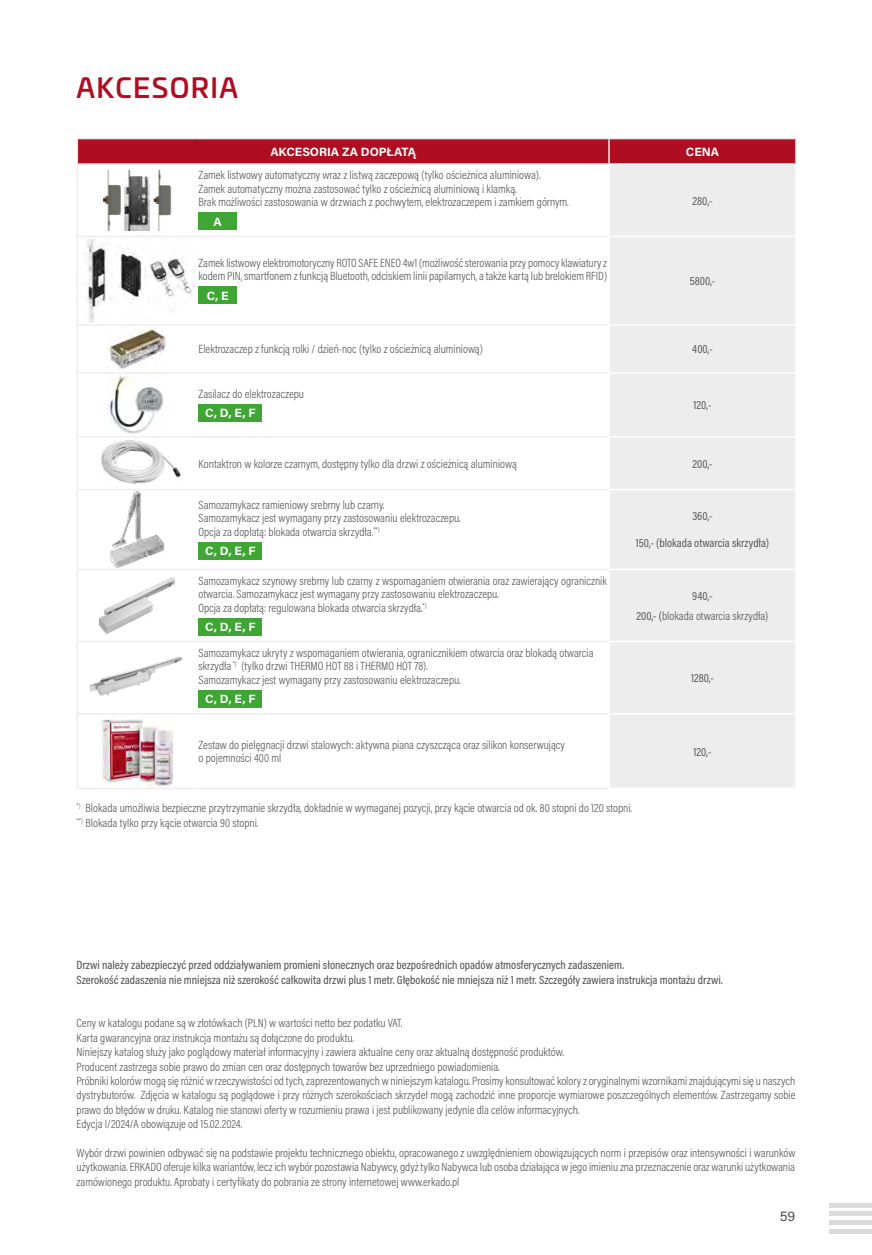
<style>
.page{position:relative;width:872px;height:1255px;background:#fff}
.page>*{position:absolute;margin:0;border:0;box-sizing:border-box;transform-origin:0 0}
.t1{font:500 27px "Univia Pro";letter-spacing:.05em;color:#af0d21}
.t2{font:500 13.5px "Acumin Pro";color:#575756}
.t3{font:300 12px/13.5px "Acumin Pro Cond";color:#575756}
.t4{font:500 12px/14.4px "Acumin Pro Cond";color:#575756}
.t5{font:12px "Acumin Pro Cond";color:#575756}
.t6{font:700 12px "Acumin Pro";color:#fff}
.s1{font-weight:400}
</style>
<div class="page">
<div style="left:610px;top:165px;width:185px;height:622px;background:#ededed"></div>
<svg style="left:77px;top:138px;width:719px;height:25px;background:#b2192c"></svg>
<hr style="left:77px;top:163px;width:119px;height:2px;background:#ededed">
<hr style="left:77px;top:165px;width:1px;height:71px;background:#ededed">
<hr style="left:196px;top:163px;width:412px;height:2px;background:#ededed">
<hr style="left:77px;top:236px;width:119px;height:1px;background:#ededed">
<hr style="left:77px;top:237px;width:1px;height:87px;background:#ededed">
<hr style="left:196px;top:236px;width:412px;height:1px;background:#ededed">
<hr style="left:77px;top:324px;width:119px;height:2px;background:#ededed">
<hr style="left:77px;top:326px;width:1px;height:46px;background:#ededed">
<hr style="left:196px;top:324px;width:412px;height:2px;background:#ededed">
<hr style="left:77px;top:372px;width:119px;height:2px;background:#ededed">
<hr style="left:77px;top:374px;width:1px;height:62px;background:#ededed">
<hr style="left:196px;top:372px;width:412px;height:2px;background:#ededed">
<hr style="left:77px;top:436px;width:119px;height:1px;background:#ededed">
<hr style="left:77px;top:437px;width:1px;height:52px;background:#ededed">
<hr style="left:196px;top:436px;width:412px;height:1px;background:#ededed">
<hr style="left:77px;top:489px;width:119px;height:1px;background:#ededed">
<hr style="left:77px;top:490px;width:1px;height:78px;background:#ededed">
<hr style="left:196px;top:489px;width:412px;height:1px;background:#ededed">
<hr style="left:77px;top:568px;width:119px;height:2px;background:#ededed">
<hr style="left:77px;top:570px;width:1px;height:70px;background:#ededed">
<hr style="left:196px;top:568px;width:412px;height:2px;background:#ededed">
<hr style="left:77px;top:640px;width:119px;height:2px;background:#ededed">
<hr style="left:77px;top:642px;width:1px;height:71px;background:#ededed">
<hr style="left:196px;top:640px;width:412px;height:2px;background:#ededed">
<hr style="left:77px;top:713px;width:119px;height:1px;background:#ededed">
<hr style="left:77px;top:714px;width:1px;height:73px;background:#ededed">
<hr style="left:196px;top:713px;width:412px;height:1px;background:#ededed">
<hr style="left:77px;top:787px;width:119px;height:2px;background:#ededed">
<hr style="left:196px;top:787px;width:412px;height:2px;background:#ededed">
<hr style="left:608px;top:236px;width:188px;height:1px;background:#fff">
<hr style="left:608px;top:324px;width:188px;height:2px;background:#fff">
<hr style="left:608px;top:372px;width:188px;height:2px;background:#fff">
<hr style="left:608px;top:436px;width:188px;height:1px;background:#fff">
<hr style="left:608px;top:489px;width:188px;height:1px;background:#fff">
<hr style="left:608px;top:568px;width:188px;height:2px;background:#fff">
<hr style="left:608px;top:640px;width:188px;height:2px;background:#fff">
<hr style="left:608px;top:713px;width:188px;height:1px;background:#fff">
<img style="left:102px;top:170px;width:19px;height:60px">
<img style="left:124px;top:170px;width:25px;height:60px">
<img style="left:153px;top:170px;width:18px;height:60px">
<div style="left:198px;top:213px;width:39px;height:17px;background:#3fa535"></div>
<img style="left:84px;top:239px;width:111px;height:84px">
<div style="left:198px;top:287px;width:39px;height:17px;background:#3fa535"></div>
<img style="left:108px;top:328px;width:58px;height:42px">
<img style="left:108px;top:375px;width:58px;height:59px">
<div style="left:198px;top:404px;width:64px;height:17px;background:#3fa535"></div>
<img style="left:101px;top:440px;width:80px;height:44px">
<img style="left:109px;top:491px;width:56px;height:76px">
<div style="left:198px;top:542px;width:64px;height:17px;background:#3fa535"></div>
<img style="left:99px;top:577px;width:76px;height:57px">
<div style="left:198px;top:618px;width:64px;height:17px;background:#3fa535"></div>
<img style="left:90px;top:656px;width:93px;height:40px">
<div style="left:198px;top:690px;width:64px;height:17px;background:#3fa535"></div>
<img style="left:102px;top:719px;width:70px;height:67px">
<div style="left:829px;top:1202px;width:43px;height:5px;background:#dadada"></div>
<hr style="left:829px;top:1220px;width:43px;height:4px;background:#dadada">
<div style="left:829px;top:1211px;width:43px;height:5px;background:#dadada"></div>
<div style="left:829px;top:1228px;width:43px;height:5px;background:#dadada"></div>
<h1 class="t1" style="left:77px;top:67px;width:163px">AKCESORIA</h1>
<p class="t6" style="left:270px;top:143px;width:147px">AKCESORIA ZA DOPŁATĄ</p>
<p class="t6" style="left:686px;top:143px;width:35px">CENA</p>
<p class="t3" style="left:198px;top:168px;width:372px">Zamek listwowy automatyczny wraz z listwą zaczepową (tylko ościeżnica aluminiowa).<br>Zamek automatyczny można zastosować tylko z ościeżnicą aluminiową i klamką.<br>Brak możliwości zastosowania w drzwiach z pochwytem, elektrozaczepem i zamkiem górnym.</p>
<p class="t6" style="left:213px;top:213px;width:10px">A</p>
<p class="t5" style="left:692px;top:193px;width:21px">280,-</p>
<p class="t3" style="left:198px;top:255px;width:410px">Zamek listwowy elektromotoryczny ROTO SAFE ENEO 4w1 (możliwość sterowania przy pomocy klawiatury z kodem PIN, smartfonem z funkcją Bluetooth, odciskiem linii papilarnych, a także kartą lub brelokiem RFID)</p>
<p class="t6" style="left:207px;top:287px;width:24px">C, E</p>
<p class="t5" style="left:690px;top:273px;width:27px">5800,-</p>
<p class="t3" style="left:198px;top:342px;width:286px">Elektrozaczep z funkcją rolki / dzień-noc (tylko z ościeżnicą aluminiową)</p>
<p class="t5" style="left:692px;top:341px;width:22px">400,-</p>
<p class="t3" style="left:198px;top:386px;width:107px">Zasilacz do elektrozaczepu</p>
<p class="t6" style="left:205px;top:404px;width:52px">C, D, E, F</p>
<p class="t5" style="left:693px;top:397px;width:19px">120,-</p>
<p class="t3" style="left:198px;top:456px;width:320px">Kontaktron w kolorze czarnym, dostępny tylko dla drzwi z ościeżnicą aluminiową</p>
<p class="t5" style="left:692px;top:455px;width:22px">200,-</p>
<p class="t3" style="left:198px;top:497px;width:264px">Samozamykacz ramieniowy srebrny lub czarny.<br>Samozamykacz jest wymagany przy zastosowaniu elektrozaczepu.<br>Opcja za dopłatą: blokada otwarcia skrzydła.<sup>**)</sup></p>
<p class="t6" style="left:205px;top:542px;width:52px">C, D, E, F</p>
<p class="t5" style="left:692px;top:508px;width:22px">360,-</p>
<p class="t5" style="left:636px;top:535px;width:135px">150,- (blokada otwarcia skrzydła)</p>
<p class="t3" style="left:198px;top:573px;width:410px">Samozamykacz szynowy srebrny lub czarny z wspomaganiem otwierania oraz zawierający ogranicznik otwarcia. Samozamykacz jest wymagany przy zastosowaniu elektrozaczepu.<br>Opcja za dopłatą: regulowana blokada otwarcia skrzydła.<sup>*)</sup></p>
<p class="t6" style="left:205px;top:618px;width:52px">C, D, E, F</p>
<p class="t3" style="left:198px;top:645px;width:396px">Samozamykacz ukryty z wspomaganiem otwierania, ogranicznikiem otwarcia oraz blokadą otwarcia skrzydła <sup>*)</sup> (tylko drzwi THERMO HOT 88 i THERMO HOT 78).<br>Samozamykacz jest wymagany przy zastosowaniu elektrozaczepu.</p>
<p class="t6" style="left:205px;top:690px;width:52px">C, D, E, F</p>
<p class="t3" style="left:636px;top:585px;width:133px;line-height:19.8px;text-align:center"><span class="s1">940,-<br>200,- (</span>blokada otwarcia skrzydła)</p>
<p class="t5" style="left:691px;top:670px;width:24px">1280,-</p>
<p class="t3" style="left:198px;top:737px;width:368px">Zestaw do pielęgnacji drzwi stalowych: aktywna piana czyszcząca oraz silikon konserwujący o pojemności 400 ml</p>
<p class="t5" style="left:693px;top:743px;width:19px">120,-</p>
<p class="t3" style="left:77px;top:800px;width:557px;line-height:15px"><sup>*)</sup> Blokada umożliwia bezpieczne przytrzymanie skrzydła, dokładnie w wymaganej pozycji, przy kącie otwarcia od ok. 80 stopni do 120 stopni. <sup>**)</sup> Blokada tylko przy kącie otwarcia 90 stopni.</p>
<p class="t4" style="left:77px;top:957px;width:647px">Drzwi należy zabezpieczyć przed oddziaływaniem promieni słonecznych oraz bezpośrednich opadów atmosferycznych zadaszeniem.<br>Szerokość zadaszenia nie mniejsza niż szerokość całkowita drzwi plus 1 metr. Głębokość nie mniejsza niż 1 metr. Szczegóły zawiera instrukcja montażu drzwi.</p>
<p class="t3" style="left:77px;top:1015px;width:720px;line-height:14.4px">Ceny w katalogu podane są w złotówkach (PLN) w wartości netto bez podatku VAT.<br>Karta gwarancyjna oraz instrukcja montażu są dołączone do produktu.<br>Niniejszy katalog służy jako poglądowy materiał informacyjny i zawiera aktualne ceny oraz aktualną dostępność produktów.<br>Producent zastrzega sobie prawo do zmian cen oraz dostępnych towarów bez uprzedniego powiadomienia.<br>Próbniki kolorów mogą się różnić w rzeczywistości od tych, zaprezentowanych w niniejszym katalogu. Prosimy konsultować kolory z oryginalnymi wzornikami znajdującymi się u naszych dystrybutorów. Zdjęcia w katalogu są poglądowe i przy różnych szerokościach skrzydeł mogą zachodzić inne proporcje wymiarowe poszczególnych elementów. Zastrzegamy sobie prawo do błędów w druku. Katalog nie stanowi oferty w rozumieniu prawa i jest publikowany jedynie dla celów informacyjnych.<br>Edycja I/2024/A obowiązuje od 15.02.2024.</p>
<p class="t3" style="left:77px;top:1145px;width:720px;line-height:14.4px;text-align:justify">Wybór drzwi powinien odbywać się na podstawie projektu technicznego obiektu, opracowanego z uwzględnieniem obowiązujących norm i przepisów oraz intensywności i warunków użytkowania. ERKADO oferuje kilka wariantów, lecz ich wybór pozostawia Nabywcy, gdyż tylko Nabywca lub osoba działająca w jego imieniu zna przeznaczenie oraz warunki użytkowania zamówionego produktu. Aprobaty i certyfikaty do pobrania ze strony internetowej www.erkado.pl</p>
<p class="t2" style="left:779px;top:1207px;width:17px">59</p>
</div>
